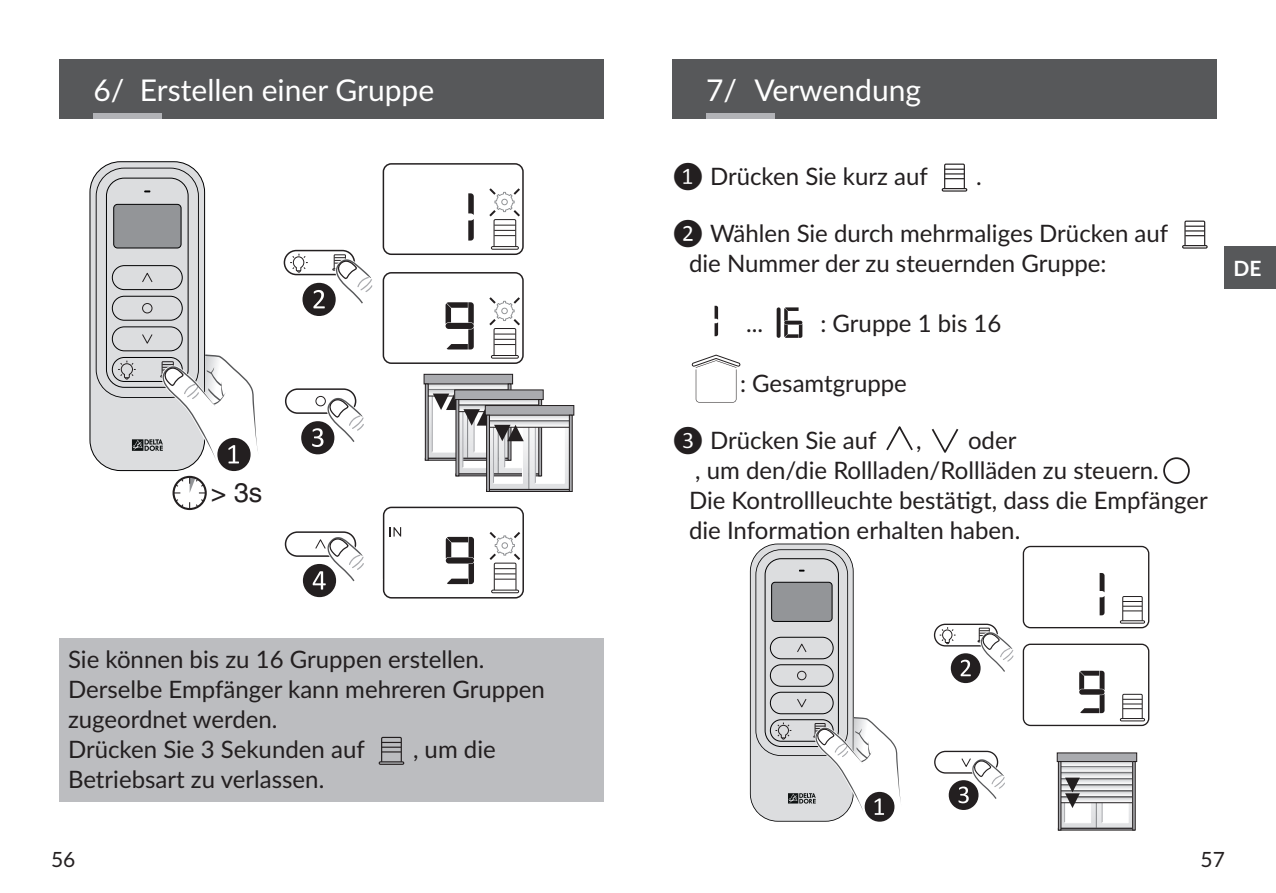
<style>
.page{position:relative;width:1276px;height:893px;background:#fff}
.page>*{position:absolute;margin:0;border:0;box-sizing:border-box;transform-origin:0 0}
.t1{font:30px "Lato";color:#fff}
.t2{font:27px "Helvetica";color:#231f20}
.t3{font:24px/30px "Lato";color:#231f20}
.t4{font:21px "Lato";color:#231f20}
.t5{font:700 21px "Lato";color:#fff}
.s1{font-family:"Calibri"}
</style>
<div class="page">
<div style="left:1225px;top:247px;width:51px;height:42px;background:#57585a"></div>
<div style="left:60px;top:60px;width:544px;height:59px;background:#57585a"></div>
<div style="left:94px;top:113px;width:68px;height:6px;background:#b2b3b7"></div>
<div style="left:60px;top:638px;width:544px;height:43px;background:#bcbdc0"></div>
<div style="left:60px;top:668px;width:544px;height:73px;background:#bcbdc0"></div>
<div style="left:60px;top:728px;width:544px;height:73px;background:#bcbdc0"></div>
<div style="left:379px;top:761px;width:25px;height:4px;border:1px solid #231f20"></div>
<svg style="left:380px;top:736px;width:22px;height:27px"></svg>
<div style="left:285px;top:388px;width:71px;height:26px;border:2px solid #231f20;border-radius:12px"></div>
<div style="left:285px;top:531px;width:71px;height:26px;border:2px solid #231f20;border-radius:12px"></div>
<div style="left:383px;top:507px;width:141px;height:92px;border:2px solid #231f20;border-radius:8px"></div>
<svg style="left:446px;top:537px;width:28px;height:47px"></svg>
<svg style="left:390px;top:527px;width:11px;height:10px"></svg>
<div style="left:491px;top:590px;width:28px;height:3px;border:1px solid #231f20"></div>
<svg style="left:489px;top:530px;width:33px;height:61px"></svg>
<div style="left:284px;top:250px;width:71px;height:25px;border:2px solid #231f20;border-radius:12px"></div>
<div style="left:424px;top:374px;width:89px;height:10px;border:1px solid #231f20"></div>
<div style="left:425px;top:384px;width:3px;height:76px;border:1px solid #231f20"></div>
<div style="left:485px;top:406px;width:89px;height:9px;background:#aaabaf"></div>
<div style="left:485px;top:405px;width:89px;height:10px;border:1px solid #231f20"></div>
<div style="left:486px;top:415px;width:3px;height:77px;border:1px solid #231f20"></div>
<svg style="left:426px;top:376px;width:145px;height:114px"></svg>
<div style="left:383px;top:163px;width:141px;height:92px;border:2px solid #231f20;border-radius:8px"></div>
<svg style="left:468px;top:193px;width:6px;height:48px"></svg>
<div style="left:491px;top:246px;width:28px;height:4px;border:1px solid #231f20"></div>
<svg style="left:489px;top:186px;width:33px;height:62px"></svg>
<div style="left:383px;top:272px;width:141px;height:92px;border:2px solid #231f20;border-radius:8px"></div>
<svg style="left:445px;top:302px;width:29px;height:47px"></svg>
<div style="left:491px;top:355px;width:28px;height:4px;border:1px solid #231f20"></div>
<svg style="left:489px;top:295px;width:33px;height:61px"></svg>
<svg style="left:90px;top:162px;width:168px;height:309px"></svg>
<svg style="left:290px;top:254px;width:101px;height:62px"></svg>
<svg style="left:301px;top:396px;width:63px;height:58px"></svg>
<svg style="left:303px;top:535px;width:80px;height:62px"></svg>
<div style="left:172px;top:476px;width:35px;height:34px;border:2px solid #231f20;border-radius:50%"></div>
<svg style="left:174px;top:477px;width:32px;height:32px"></svg>
<div style="left:672px;top:60px;width:544px;height:59px;background:#57585a"></div>
<div style="left:941px;top:188px;width:26px;height:4px;border:1px solid #231f20"></div>
<svg style="left:943px;top:163px;width:22px;height:27px"></svg>
<div style="left:1182px;top:245px;width:25px;height:4px;border:1px solid #231f20"></div>
<svg style="left:1183px;top:220px;width:22px;height:27px"></svg>
<svg style="left:714px;top:306px;width:4px;height:30px"></svg>
<svg style="left:776px;top:307px;width:4px;height:31px"></svg>
<svg style="left:784px;top:307px;width:18px;height:31px"></svg>
<svg style="left:691px;top:354px;width:49px;height:48px"></svg>
<svg style="left:886px;top:426px;width:27px;height:25px"></svg>
<svg style="left:931px;top:428px;width:28px;height:25px"></svg>
<div style="left:1163px;top:457px;width:26px;height:27px;border:2px solid #231f20;border-radius:50%"></div>
<div style="left:706px;top:113px;width:68px;height:6px;background:#b2b3b7"></div>
<div style="left:934px;top:751px;width:64px;height:23px;border:1px solid #231f20;border-radius:11px"></div>
<div style="left:1058px;top:828px;width:76px;height:2px;border:1px solid #231f20"></div>
<div style="left:1058px;top:761px;width:3px;height:69px;border:1px solid #231f20"></div>
<svg style="left:1059px;top:755px;width:75px;height:73px"></svg>
<div style="left:934px;top:624px;width:64px;height:22px;border:1px solid #231f20;border-radius:11px"></div>
<div style="left:1022px;top:546px;width:127px;height:82px;border:1px solid #231f20;border-radius:7px"></div>
<svg style="left:1099px;top:573px;width:5px;height:42px"></svg>
<div style="left:1120px;top:620px;width:25px;height:4px;border:1px solid #231f20"></div>
<svg style="left:1122px;top:596px;width:21px;height:26px"></svg>
<div style="left:1022px;top:644px;width:127px;height:82px;border:1px solid #231f20;border-radius:7px"></div>
<svg style="left:1079px;top:671px;width:25px;height:42px"></svg>
<div style="left:1120px;top:718px;width:25px;height:3px;border:1px solid #231f20"></div>
<svg style="left:1122px;top:693px;width:21px;height:26px"></svg>
<svg style="left:750px;top:544px;width:151px;height:278px"></svg>
<svg style="left:939px;top:627px;width:91px;height:56px"></svg>
<svg style="left:948px;top:758px;width:57px;height:52px"></svg>
<p class="t1" style="left:94px;top:69px;width:342px">6/ Erstellen einer Gruppe</p>
<p class="t2" style="left:211px;top:477px;width:53px">&gt; 3s</p>
<p class="t1" style="left:706px;top:69px;width:216px">7/ Verwendung</p>
<p class="t3" style="left:672px;top:160px;width:257px"><span class="s1">❶</span> Drücken Sie kurz auf</p>
<p class="t3" style="left:976px;top:160px;width:7px">.</p>
<p class="t3" style="left:689px;top:217px;width:481px;text-indent:-17px"><span class="s1">❷</span> Wählen Sie durch mehrmaliges Drücken auf die Nummer der zu steuernden Gruppe:</p>
<p class="t3" style="left:820px;top:307px;width:182px">: Gruppe 1 bis 16</p>
<p class="t3" style="left:740px;top:367px;width:168px">: Gesamtgruppe</p>
<p class="t3" style="left:672px;top:424px;width:206px"><span class="s1">❸</span> Drücken Sie auf</p>
<p class="t3" style="left:746px;top:307px;width:18px">...</p>
<p class="t3" style="left:689px;top:424px;width:520px;text-indent:279px">oder<br>, um den/die Rollladen/Rollläden zu steuern.<br>Die Kontrollleuchte bestätigt, dass die Empfänger die Information erhalten haben.</p>
<p class="t3" style="left:916px;top:424px;width:7px">,</p>
<p class="t5" style="left:1233px;top:253px;width:30px">DE</p>
<p class="t3" style="left:68px;top:643px;width:478px">Sie können bis zu 16 Gruppen erstellen.<br>Derselbe Empfänger kann mehreren Gruppen zugeordnet werden.<br>Drücken Sie 3 Sekunden auf</p>
<p class="t3" style="left:413px;top:733px;width:84px">, um die</p>
<p class="t3" style="left:68px;top:763px;width:258px">Betriebsart zu verlassen.</p>
<p class="t4" style="left:51px;top:845px;width:26px">56</p>
<p class="t4" style="left:1200px;top:845px;width:26px">57</p>
</div>
